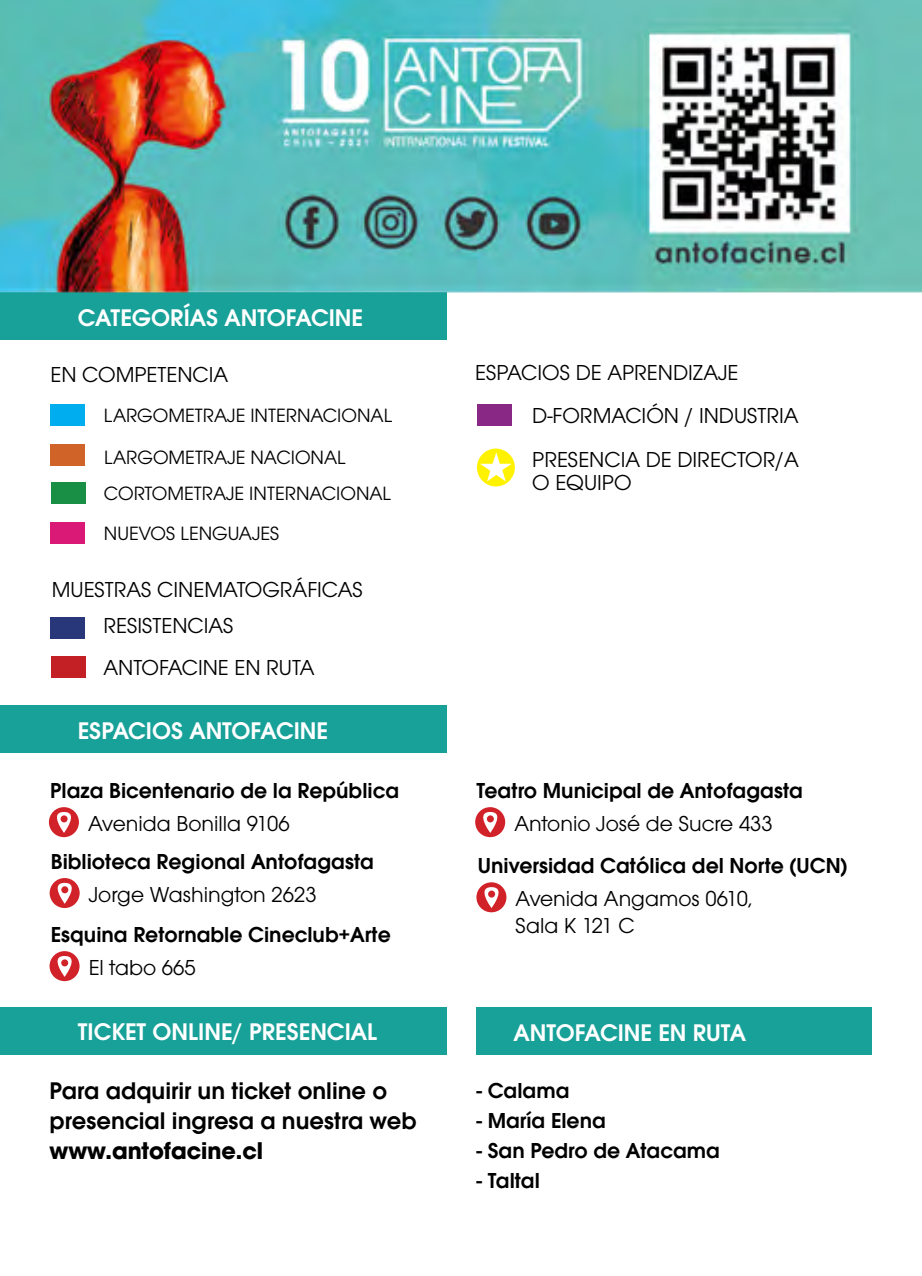
<style>
.page{position:relative;width:922px;height:1276px;background:#fff}
.page>*{position:absolute;margin:0;border:0;box-sizing:border-box;transform-origin:0 0}
.t1{font:600 25px "Avant Gard EF";color:#fff}
.t2{font:600 25px/30px "Avant Gard EF";color:#000}
.t3{font:700 25px "Avant Gard EF";color:#000}
.t4{font:22.5px/27px "Avant Gard EF";color:#000}
.t5{font:600 22.5px "Avant Gard EF";color:#000}
.t6{font:20px/36px "Avant Gard EF";color:#000}
</style>
<div class="page">
<div style="left:476px;top:882px;width:30px;height:30px;background:#d22229;border-radius:50%"></div>
<svg style="left:476px;top:887px;width:31px;height:21px"></svg>
<div style="left:488px;top:890px;width:7px;height:7px;background:#d22229;border-radius:50%"></div>
<svg style="left:50px;top:878px;width:30px;height:30px"></svg>
<svg style="left:49px;top:883px;width:31px;height:20px"></svg>
<div style="left:61px;top:886px;width:7px;height:7px;background:#d22229;border-radius:50%"></div>
<div style="left:477px;top:448px;width:37px;height:38px;background:#fff200;border-radius:50%"></div>
<svg style="left:480px;top:452px;width:31px;height:29px"></svg>
<div style="left:50px;top:404px;width:35px;height:22px;background:#00aeef"></div>
<div style="left:50px;top:444px;width:35px;height:22px;background:#d06327"></div>
<div style="left:51px;top:482px;width:35px;height:22px;background:#188f45"></div>
<div style="left:51px;top:522px;width:34px;height:22px;background:#da1876"></div>
<div style="left:50px;top:617px;width:35px;height:21px;background:#28367a"></div>
<div style="left:51px;top:656px;width:34px;height:22px;background:#c32026"></div>
<div style="left:476px;top:404px;width:35px;height:22px;background:#8a2886"></div>
<div style="left:0;top:292px;width:446px;height:48px;background:#17a198"></div>
<div style="left:49px;top:807px;width:30px;height:30px;background:#d22229;border-radius:50%"></div>
<svg style="left:48px;top:812px;width:31px;height:21px"></svg>
<div style="left:61px;top:815px;width:7px;height:7px;background:#d22229;border-radius:50%"></div>
<div style="left:0;top:704px;width:446px;height:48px;background:#17a198"></div>
<div style="left:476px;top:1007px;width:396px;height:48px;background:#17a198"></div>
<div style="left:475px;top:807px;width:30px;height:30px;background:#d22229;border-radius:50%"></div>
<svg style="left:475px;top:812px;width:31px;height:21px"></svg>
<svg style="left:486px;top:815px;width:7px;height:7px"></svg>
<div style="left:0;top:1006px;width:446px;height:48px;background:#17a198"></div>
<div style="left:50px;top:951px;width:30px;height:30px;background:#d22229;border-radius:50%"></div>
<svg style="left:49px;top:956px;width:31px;height:21px"></svg>
<div style="left:61px;top:959px;width:7px;height:7px;background:#d22229;border-radius:50%"></div>
<img style="left:0;top:0;width:921px;height:292px">
<p class="t1" style="left:78px;top:303px;width:286px">CATEGORÍAS ANTOFACINE</p>
<p class="t4" style="left:51px;top:361px;width:179px">EN COMPETENCIA</p>
<p class="t4" style="left:475px;top:359px;width:265px">ESPACIOS DE APRENDIZAJE</p>
<p class="t6" style="left:104px;top:398px;width:290px">LARGOMETRAJE INTERNACIONAL</p>
<p class="t6" style="left:104px;top:440px;width:289px">LARGOMETRAJE NACIONAL<br>CORTOMETRAJE INTERNACIONAL</p>
<p class="t6" style="left:104px;top:515px;width:177px">NUEVOS LENGUAJES</p>
<p class="t4" style="left:52px;top:576px;width:312px">MUESTRAS CINEMATOGRÁFICAS</p>
<p class="t4" style="left:103px;top:612px;width:132px">RESISTENCIAS</p>
<p class="t4" style="left:103px;top:654px;width:213px">ANTOFACINE EN RUTA</p>
<p class="t1" style="left:78px;top:715px;width:251px">ESPACIOS ANTOFACINE</p>
<p class="t5" style="left:50px;top:777px;width:350px">Plaza Bicentenario de la República</p>
<p class="t4" style="left:88px;top:810px;width:203px">Avenida Bonilla 9106</p>
<p class="t5" style="left:51px;top:848px;width:324px">Biblioteca Regional Antofagasta</p>
<p class="t4" style="left:89px;top:880px;width:229px">Jorge Washington 2623</p>
<p class="t5" style="left:51px;top:921px;width:341px">Esquina Retornable Cineclub+Arte</p>
<p class="t4" style="left:89px;top:954px;width:108px">El tabo 665</p>
<p class="t1" style="left:78px;top:1017px;width:301px">TICKET ONLINE/ PRESENCIAL</p>
<p class="t2" style="left:50px;top:1076px;width:368px">Para adquirir un ticket online o presencial ingresa a nuestra web</p>
<p class="t3" style="left:50px;top:1135px;width:215px">www.antofacine.cl</p>
<p class="t4" style="left:532px;top:402px;width:268px">D-FORMACIÓN / INDUSTRIA</p>
<p class="t4" style="left:532px;top:449px;width:268px;line-height:22.5px">PRESENCIA DE DIRECTOR/A<br>O EQUIPO</p>
<p class="t5" style="left:476px;top:777px;width:328px">Teatro Municipal de Antofagasta</p>
<p class="t4" style="left:514px;top:810px;width:260px">Antonio José de Sucre 433</p>
<p class="t5" style="left:477px;top:852px;width:371px">Universidad Católica del Norte (UCN)</p>
<p class="t4" style="left:515px;top:885px;width:238px">Avenida Angamos 0610,<br>Sala K 121 C</p>
<p class="t1" style="left:513px;top:1018px;width:234px">ANTOFACINE EN RUTA</p>
<p class="t5" style="left:476px;top:1077px;width:94px">- Calama</p>
<p class="t5" style="left:476px;top:1107px;width:131px">- María Elena</p>
<p class="t5" style="left:476px;top:1137px;width:245px">- San Pedro de Atacama</p>
<p class="t5" style="left:476px;top:1167px;width:65px">- Taltal</p>
</div>
